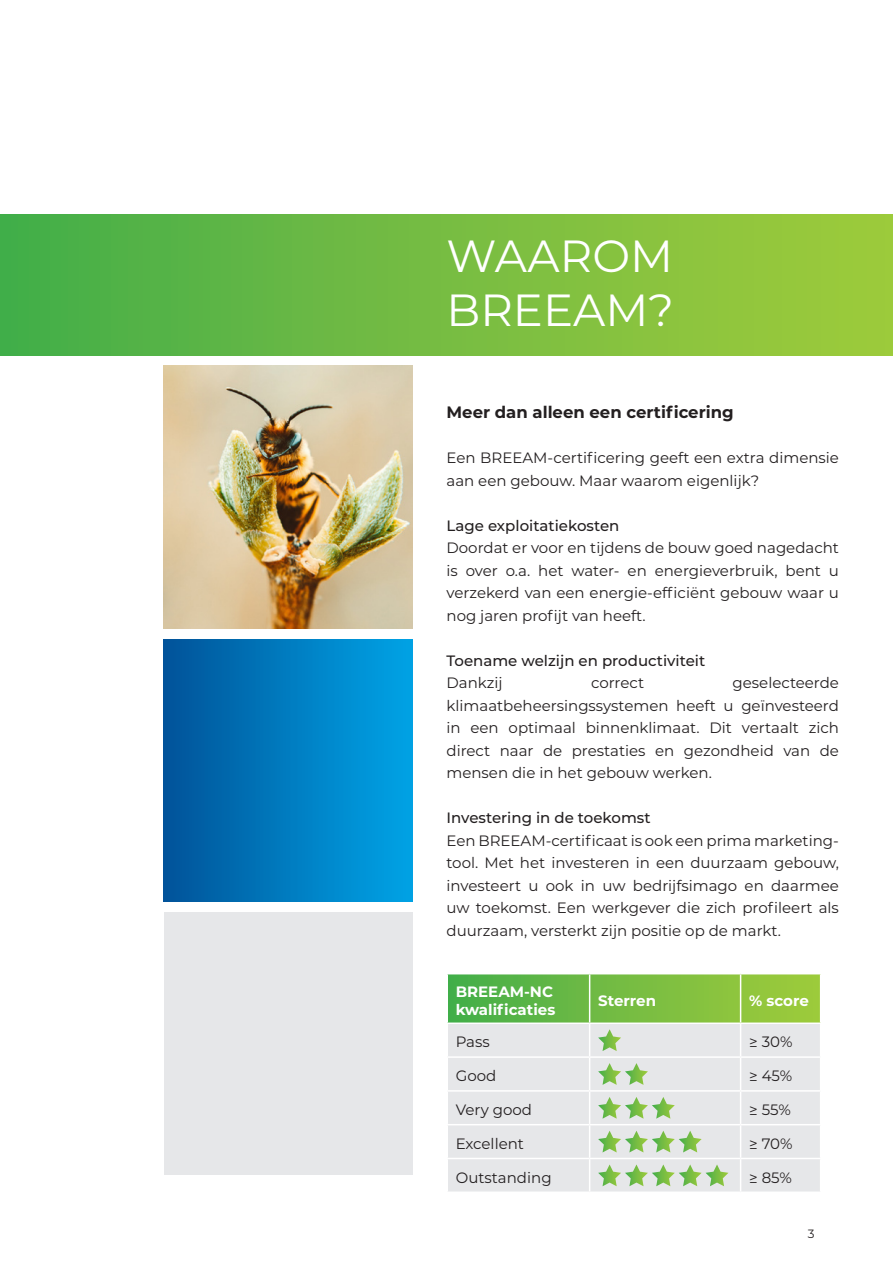
<style>
.page{position:relative;width:893px;height:1263px;background:#fff}
.page>*{position:absolute;margin:0;border:0;box-sizing:border-box;transform-origin:0 0}
.t1{font:45px "Montserrat";color:#fff}
.t2{font:700 16.5px "Montserrat";color:#231f20}
.t3{font:15px/22.5px "Montserrat";color:#231f20;text-align:justify}
.t4{font:500 15px "Montserrat";color:#231f20}
.t5{font:700 15px "Montserrat";color:#fff}
.t6{font:12px "Montserrat";color:#231f20}
</style>
<div class="page">
<svg style="left:448px;top:974px;width:372px;height:48px;background:#75bd44"></svg>
<div style="left:448px;top:1024px;width:372px;height:167px;background:#e6e7e9"></div>
<hr style="left:589px;top:974px;width:1px;height:48px;background:#fff">
<hr style="left:740px;top:974px;width:1px;height:48px;background:#fff">
<hr style="left:589px;top:1024px;width:1px;height:32px;background:#fff">
<hr style="left:740px;top:1024px;width:1px;height:32px;background:#fff">
<hr style="left:446px;top:1056px;width:144px;height:2px;background:#fff">
<hr style="left:590px;top:1056px;width:151px;height:2px;background:#fff">
<hr style="left:589px;top:1058px;width:1px;height:32px;background:#fff">
<hr style="left:741px;top:1056px;width:80px;height:2px;background:#fff">
<hr style="left:740px;top:1058px;width:1px;height:32px;background:#fff">
<hr style="left:446px;top:1090px;width:144px;height:2px;background:#fff">
<hr style="left:590px;top:1090px;width:151px;height:2px;background:#fff">
<hr style="left:589px;top:1092px;width:1px;height:32px;background:#fff">
<hr style="left:741px;top:1090px;width:80px;height:2px;background:#fff">
<hr style="left:740px;top:1092px;width:1px;height:32px;background:#fff">
<hr style="left:446px;top:1124px;width:144px;height:1px;background:#fff">
<hr style="left:590px;top:1124px;width:151px;height:1px;background:#fff">
<hr style="left:589px;top:1125px;width:1px;height:33px;background:#fff">
<hr style="left:741px;top:1124px;width:80px;height:1px;background:#fff">
<hr style="left:740px;top:1125px;width:1px;height:33px;background:#fff">
<hr style="left:446px;top:1158px;width:144px;height:1px;background:#fff">
<hr style="left:590px;top:1158px;width:151px;height:1px;background:#fff">
<hr style="left:589px;top:1159px;width:1px;height:32px;background:#fff">
<hr style="left:741px;top:1158px;width:80px;height:1px;background:#fff">
<hr style="left:740px;top:1159px;width:1px;height:32px;background:#fff">
<svg style="left:598px;top:1029px;width:23px;height:22px"></svg>
<svg style="left:598px;top:1063px;width:50px;height:22px"></svg>
<svg style="left:598px;top:1097px;width:77px;height:22px;background:#bad6aa"></svg>
<svg style="left:598px;top:1131px;width:104px;height:21px;background:#b9d6a7"></svg>
<svg style="left:598px;top:1164px;width:130px;height:22px;background:#bbd6aa"></svg>
<div style="left:0;top:215px;width:893px;height:140px;background:linear-gradient(to right,#46ae49,#a2cb3b)"></div>
<img style="left:164px;top:366px;width:248px;height:262px">
<div style="left:164px;top:639px;width:248px;height:263px;background:linear-gradient(to right,#015399,#00a3e6)"></div>
<div style="left:164px;top:912px;width:248px;height:263px;background:#e6e7e9"></div>
<p class="t1" style="left:446px;top:225px;width:228px">WAAROM</p>
<p class="t1" style="left:446px;top:279px;width:229px">BREEAM?</p>
<p class="t2" style="left:446px;top:401px;width:289px">Meer dan alleen een certificering</p>
<p class="t3" style="left:446px;top:446px;width:394px">Een BREEAM-certificering geeft een extra dimensie aan een gebouw. Maar waarom eigenlijk?</p>
<p class="t4" style="left:446px;top:515px;width:174px">Lage exploitatiekosten</p>
<p class="t3" style="left:446px;top:536px;width:394px">Doordat er voor en tijdens de bouw goed nagedacht is over o.a. het water- en energieverbruik, bent u verzekerd van een energie-efficiënt gebouw waar u nog jaren profijt van heeft.</p>
<p class="t4" style="left:446px;top:650px;width:260px">Toename welzijn en productiviteit</p>
<p class="t3" style="left:446px;top:671px;width:58px">Dankzij</p>
<p class="t3" style="left:591px;top:671px;width:55px">correct</p>
<p class="t3" style="left:446px;top:671px;width:394px;text-indent:286px">geselecteerde klimaatbeheersingssystemen heeft u geïnvesteerd in een optimaal binnenklimaat. Dit vertaalt zich direct naar de prestaties en gezondheid van de mensen die in het gebouw werken.</p>
<p class="t4" style="left:446px;top:808px;width:206px">Investering in de toekomst</p>
<p class="t3" style="left:446px;top:829px;width:394px">Een BREEAM-certificaat is ook een prima marketing&shy;tool. Met het investeren in een duurzaam gebouw, investeert u ook in uw bedrijfsimago en daarmee uw toekomst. Een werkgever die zich profileert als duurzaam, versterkt zijn positie op de markt.</p>
<p class="t5" style="left:456px;top:980px;width:99px">BREEAM-NC</p>
<p class="t5" style="left:456px;top:998px;width:101px">kwalificaties</p>
<p class="t5" style="left:598px;top:989px;width:59px">Sterren</p>
<p class="t5" style="left:749px;top:989px;width:61px">% score</p>
<p class="t3" style="left:456px;top:1030px;width:36px">Pass</p>
<p class="t3" style="left:749px;top:1030px;width:45px">≥ 30%</p>
<p class="t3" style="left:456px;top:1064px;width:42px">Good</p>
<p class="t3" style="left:749px;top:1064px;width:45px">≥ 45%</p>
<p class="t3" style="left:456px;top:1098px;width:78px">Very good</p>
<p class="t3" style="left:749px;top:1098px;width:43px">≥ 55%</p>
<p class="t3" style="left:456px;top:1132px;width:70px">Excellent</p>
<p class="t3" style="left:749px;top:1132px;width:45px">≥ 70%</p>
<p class="t3" style="left:456px;top:1165px;width:97px">Outstanding</p>
<p class="t3" style="left:749px;top:1165px;width:44px">≥ 85%</p>
<p class="t6" style="left:808px;top:1226px;width:8px">3</p>
</div>
